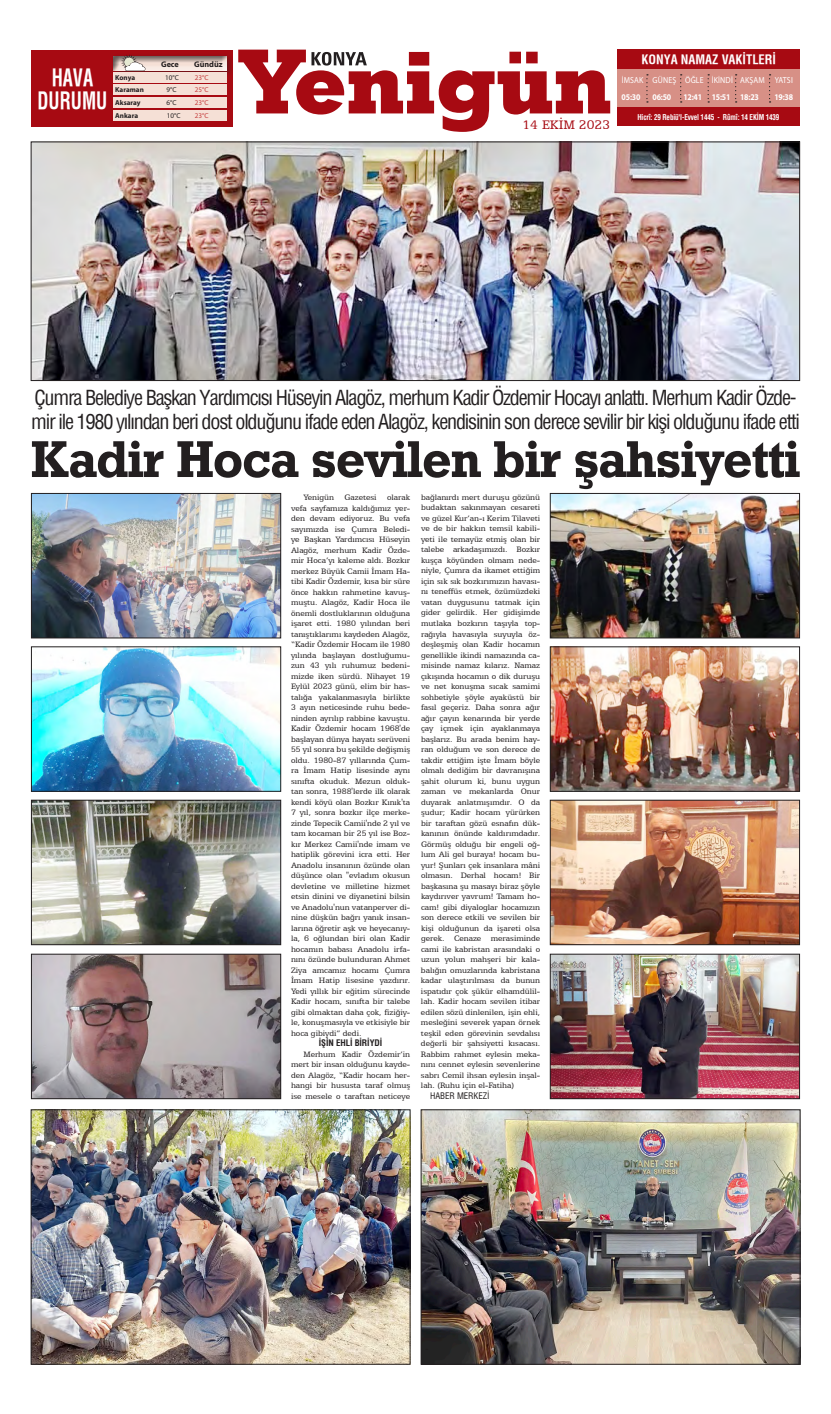
<style>
.page{position:relative;width:831px;height:1414px;background:#fff}
.page>*{position:absolute;margin:0;border:0;box-sizing:border-box;transform-origin:0 0}
.ana{font:51.54px "Geometric Slab 712 BT Bold A";letter-spacing:-.01em;color:#231f20}
.t1{font:700 23.01px "Helvetica Cond";color:#fff;scale:.79 1}
.üst_ana_baslık{font:condensed 20.3px/24.2px "Helvetica";letter-spacing:-.06em;color:#231f20}
.t2{font:14px "Egyptian 505 BT";color:#a70a12}
.Köşebaşlığı{font:700 12.51px "Helvetica Cond";color:#fff}
.metin{font:8.84px/10.5px "Egyptian 505 BT";letter-spacing:-.005em;color:#231f20;text-align:justify}
.ara_bas{font:700 condensed 8.84px "Helvetica";letter-spacing:-.005em;color:#231f20}
.metin-2{font:condensed 8.84px "Helvetica";letter-spacing:-.005em;color:#231f20}
.t3{font:8.75px "Myriad Pro";letter-spacing:.02em;color:#fff;scale:.9 1}
.t4{font:700 8.75px "Myriad Pro";letter-spacing:-.025em;color:#fff;scale:.9 1}
.t5{font:700 8.14px "Myriad Pro";color:#231f20}
.Köşebaşlığı-2{font:700 condensed 7.88px "Helvetica";letter-spacing:-.02em;color:#fff;scale:.9 1}
.Köşebaşlığı-3{font:700 condensed 7.88px "Helvetica";letter-spacing:-.06em;color:#fff;scale:.9 1}
.t6{font:700 7.17px "Myriad Pro";color:#231f20}
.t7{font:7.17px "Myriad Pro";color:#c53c3c}
.t8{font:7.17px "Myriad Pro";color:#231f20}
</style>
<div class="page">
<div style="left:618px;top:50px;width:182px;height:76px;background:#a70a12"></div>
<div style="left:618px;top:69px;width:182px;height:37px;background:#d79086"></div>
<svg style="left:646px;top:74px;width:2px;height:29px"></svg>
<svg style="left:680px;top:74px;width:2px;height:29px"></svg>
<svg style="left:707px;top:74px;width:2px;height:29px"></svg>
<svg style="left:735px;top:74px;width:2px;height:29px"></svg>
<svg style="left:769px;top:74px;width:2px;height:29px"></svg>
<svg style="left:31px;top:50px;width:579px;height:82px"></svg>
<img style="left:33px;top:495px;width:246px;height:141px">
<div style="left:31px;top:493px;width:250px;height:145px;border:1px solid #231f20"></div>
<img style="left:552px;top:495px;width:246px;height:141px">
<div style="left:550px;top:493px;width:250px;height:145px;border:1px solid #231f20"></div>
<img style="left:33px;top:649px;width:246px;height:140px">
<div style="left:31px;top:647px;width:250px;height:144px;border:1px solid #231f20"></div>
<img style="left:552px;top:649px;width:246px;height:140px">
<div style="left:550px;top:647px;width:250px;height:144px;border:1px solid #231f20"></div>
<img style="left:33px;top:802px;width:246px;height:141px">
<div style="left:31px;top:800px;width:250px;height:145px;border:1px solid #231f20"></div>
<img style="left:552px;top:802px;width:246px;height:141px">
<div style="left:550px;top:800px;width:250px;height:145px;border:1px solid #231f20"></div>
<img style="left:33px;top:956px;width:246px;height:141px">
<div style="left:31px;top:954px;width:250px;height:145px;border:1px solid #231f20"></div>
<img style="left:552px;top:956px;width:246px;height:141px">
<div style="left:550px;top:954px;width:250px;height:145px;border:1px solid #231f20"></div>
<img style="left:33px;top:144px;width:765px;height:235px">
<div style="left:31px;top:142px;width:769px;height:239px;border:1px solid #231f20"></div>
<img style="left:33px;top:1112px;width:375px;height:250px">
<div style="left:31px;top:1110px;width:379px;height:254px;border:1px solid #231f20"></div>
<img style="left:423px;top:1112px;width:375px;height:250px">
<div style="left:421px;top:1110px;width:379px;height:254px;border:1px solid #231f20"></div>
<p class="t1" style="left:52px;top:64px;width:54px">HAVA</p>
<p class="t1" style="left:38px;top:87px;width:90px">DURUMU</p>
<p class="Köşebaşlığı" style="left:641px;top:52px;width:136px">KONYA NAMAZ VAKİTLERİ</p>
<p class="t3" style="left:622px;top:75px;width:192px">İMSAK GÜNEŞ ÖĞLE İKINDI AKŞAM YATSI</p>
<p class="t4" style="left:622px;top:91px;width:22px">05:30</p>
<p class="t4" style="left:652px;top:91px;width:22px">06:50</p>
<p class="t4" style="left:683px;top:91px;width:85px">12:41 15:51 18:23</p>
<p class="t4" style="left:774px;top:91px;width:22px">19:38</p>
<p class="t5" style="left:161px;top:59px;width:19px">Gece</p>
<p class="t5" style="left:194px;top:59px;width:30px">Gündüz</p>
<p class="t6" style="left:115px;top:73px;width:21px">Konya</p>
<p class="t8" style="left:165px;top:73px;width:15px">10°C</p>
<p class="t7" style="left:195px;top:73px;width:15px">23°C</p>
<p class="t6" style="left:115px;top:85px;width:30px">Karaman</p>
<p class="t8" style="left:166px;top:85px;width:12px">9°C</p>
<p class="t7" style="left:195px;top:85px;width:15px">25°C</p>
<p class="t6" style="left:115px;top:98px;width:27px">Aksaray</p>
<p class="t8" style="left:167px;top:98px;width:12px">6°C</p>
<p class="t7" style="left:195px;top:98px;width:15px">23°C</p>
<p class="t6" style="left:115px;top:110px;width:24px">Ankara</p>
<p class="t8" style="left:167px;top:111px;width:15px">10°C</p>
<p class="t7" style="left:195px;top:111px;width:15px">23°C</p>
<p class="Köşebaşlığı-2" style="left:637px;top:112px;width:159px">Hicrî: 29 Rebiü'l-Evvel 1445 - Rûmî: 14 EKİM 1439</p>
<p class="Köşebaşlığı-3" style="left:649px;top:111px;width:134px">Hicrî: 4 Zil-ka’de 144 - Rûmî: 12 Haziran 1436</p>
<p class="Köşebaşlığı-2" style="left:655px;top:112px;width:9px">13</p>
<p class="Köşebaşlığı-2" style="left:742px;top:112px;width:26px">28 ylül</p>
<p class="t2" style="left:522px;top:116px;width:89px">14 EKİM 2023</p>
<p class="üst_ana_baslık" style="left:31px;top:385px;width:770px">Çumra Belediye Başkan Yardımcısı Hüseyin Alagöz, merhum Kadir Özdemir Hocayı anlattı. Merhum Kadir Özde&shy;mir ile 1980 yılından beri dost olduğunu ifade eden Alagöz, kendisinin son derece sevilir bir kişi olduğunu ifade etti</p>
<p class="ana" style="left:31px;top:427px;width:770px">Kadir Hoca sevilen bir şahsiyetti</p>
<p class="metin" style="left:291px;top:492px;width:121px;text-indent:12px">Yenigün Gazetesi olarak vefa sayfamıza kaldığımız yer&shy;den devam ediyoruz. Bu vefa sayımızda ise Çumra Beledi&shy;ye Başkan Yardımcısı Hüseyin Alagöz, merhum Kadir Özde&shy;mir Hoca’yı kaleme aldı. Bozkır merkez Büyük Camii İmam Ha&shy;tibi Kadir Özdemir, kısa bir süre önce hakkın rahmetine kavuş&shy;muştu. Alagöz, Kadir Hoca ile önemli dostluklarının olduğuna işaret etti. 1980 yılından beri tanıştıklarımı kaydeden Alagöz, “Kadir Özdemir Hocam ile 1980 yılında başlayan dostluğumu&shy;zun 43 yılı ruhumuz bedeni&shy;mizde iken sürdü. Nihayet 19<br>Eylül 2023 günü, elim bir has&shy;talığa yakalanmasıyla birlikte 3 ayın neticesinde ruhu bede&shy;ninden ayrılıp rabbine kavuştu.<br>Kadir Özdemir hocam 1968'de başlayan dünya hayatı serüveni 55 yıl sonra bu şekilde değişmiş oldu. 1980-87 yıllarında Çum&shy;ra İmam Hatip lisesinde aynı sınıfta okuduk. Mezun olduk&shy;tan sonra, 1988'lerde ilk olarak kendi köyü olan Bozkır Kınık'ta 7 yıl, sonra bozkır ilçe merke&shy;zinde Tepecik Camii'nde 2 yıl ve tam kocaman bir 25 yıl ise Boz&shy;kır Merkez Camii'nde imam ve hatiplik görevini icra etti. Her Anadolu insanının özünde olan düşünce olan "evladım okusun devletine ve milletine hizmet etsin dinini ve diyanetini bilsin ve Anadolu'nun vatanperver di&shy;nine düşkün bağrı yanık insan&shy;larına öğretir aşk ve heyecanıy&shy;la, 6 oğlundan biri olan Kadir hocamın babası Anadolu irfa&shy;nını özünde bulunduran Ahmet Ziya amcamız hocamı Çumra İmam Hatip lisesine yazdırır.<br>Yedi yıllık bir eğitim sürecinde Kadir hocam, sınıfta bir talebe gibi olmaktan daha çok, fiziğiy&shy;le, konuşmasıyla ve etkisiyle bir hoca gibiydi” dedi.</p>
<p class="ara_bas" style="left:319px;top:1037px;width:65px">İŞİN EHLİ BİRİYDİ</p>
<p class="metin" style="left:291px;top:1048px;width:121px;text-indent:12px">Merhum Kadir Özdemir’in mert bir insan olduğunu kayde&shy;den Alagöz, “Kadir hocam her&shy;hangi bir hususta taraf olmuş ise mesele o taraftan neticeye</p>
<p class="metin" style="left:421px;top:492px;width:121px">bağlanırdı mert duruşu gözünü budaktan sakınmayan cesareti ve güzel Kur’an-ı Kerim Tilaveti ve de bir hakkın temsil kabili&shy;yeti ile temayüz etmiş olan bir talebe arkadaşımızdı. Bozkır kuşça köyünden olmam nede&shy;niyle, Çumra da ikamet ettiğim için sık sık bozkırımızın havası&shy;nı teneffüs etmek, özümüzdeki vatan duygusunu tatmak için gider gelirdik. Her gidişimde mutlaka bozkırın taşıyla top&shy;rağıyla havasıyla suyuyla öz&shy;deşleşmiş olan Kadir hocamın genellikle ikindi namazında ca&shy;misinde namaz kılarız. Namaz çıkışında hocamın o dik duruşu ve net konuşma sıcak samimi sohbetiyle şöyle ayaküstü bir fasıl geçeriz. Daha sonra ağır ağır çayın kenarında bir yerde çay içmek için ayaklanmaya başlarız. Bu arada benim hay&shy;ran olduğum ve son derece de takdir ettiğim işte İmam böyle olmalı dediğim bir davranışına şahit olurum ki, bunu uygun zaman ve mekanlarda Onur duyarak anlatmışımdır. O da şudur; Kadir hocam yürürken bir taraftan gözü esnafın dük&shy;kanının önünde kaldırımdadır.<br>Görmüş olduğu bir engeli oğ&shy;lum Ali gel buraya! hocam bu&shy;yur! Şunları çek insanlara mâni olmasın. Derhal hocam! Bir başkasına şu masayı biraz şöyle kaydırıver yavrum! Tamam ho&shy;cam! gibi diyaloglar hocamızın son derece etkili ve sevilen bir kişi olduğunun da işareti olsa gerek. Cenaze merasiminde cami ile kabristan arasındaki o uzun yolun mahşeri bir kala&shy;balığın omuzlarında kabristana kadar ulaştırılması da bunun ispatıdır çok şükür elhamdülil&shy;lah. Kadir hocam sevilen itibar edilen sözü dinlenilen, işin ehli, mesleğini severek yapan örnek teşkil eden görevinin sevdalısı değerli bir şahsiyetti kısacası.<br>Rabbim rahmet eylesin meka&shy;nını cennet eylesin sevenlerine sabrı Cemil ihsan eylesin inşal&shy;lah. (Ruhu için el-Fatiha)</p>
<p class="metin-2" style="left:421px;top:1090px;width:70px">■ HABER MERKEZİ</p>
</div>
